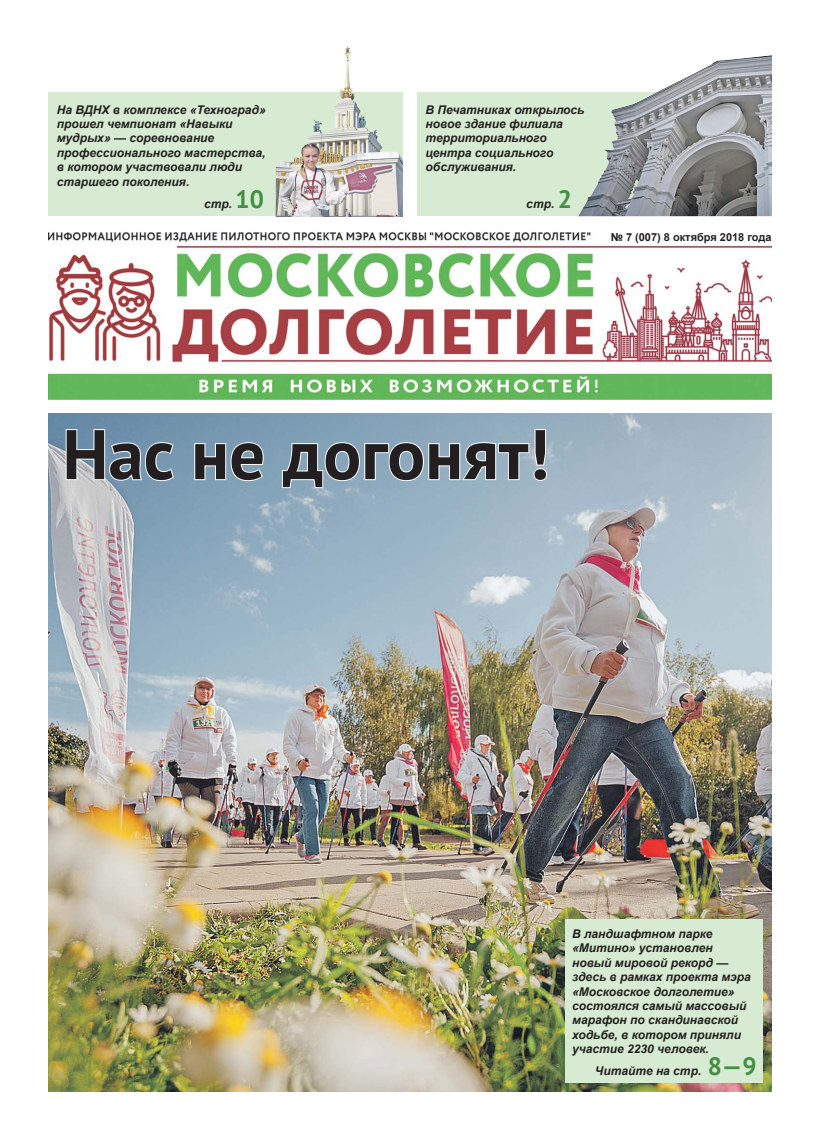
<style>
.page{position:relative;width:820px;height:1134px;background:#fff}
.page>*{position:absolute;margin:0;border:0;box-sizing:border-box;transform-origin:0 0}
.t1{font:700 70px "PT Sans";color:#231f20}
.t2{font:italic 700 12px/14.4px "Arial";color:#231f20}
.t3{font:700 11px "Arial";color:#231f20}
.s1{font-family:"PT Sans";font-style:normal;font-size:25px;color:#438f42}
</style>
<div class="page">
<img style="left:48px;top:414px;width:723px;height:677px">
<div style="left:417px;top:93px;width:354px;height:123px;background:#d6ebd1"></div>
<img style="left:48px;top:232px;width:723px;height:167px">
<svg style="left:48px;top:93px;width:355px;height:123px;background:#d2e0cc"></svg>
<img style="left:276px;top:46px;width:75px;height:116px">
<img style="left:577px;top:55px;width:194px;height:161px">
<div style="left:565px;top:919px;width:198px;height:163px;background:#d6ebd1"></div>
<p class="t2" style="left:57px;top:102px;width:210px">На ВДНХ в комплексе «Техноград» прошел чемпионат «Навыки мудрых» — соревнование профессионального мастерства, в котором участвовали люди старшего поколения.</p>
<p class="t2" style="left:204px;top:196px;width:61px">стр. <span class="s1">10</span></p>
<p class="t2" style="left:425px;top:102px;width:160px">В Печатниках открылось новое здание филиала территориального центра социального обслуживания.</p>
<p class="t2" style="left:526px;top:196px;width:47px">стр. <span class="s1">2</span></p>
<p class="t3" style="left:610px;top:231px;width:162px">№ 7 (007) 8 октября 2018 года</p>
<h1 class="t1" style="left:62px;top:408px;width:488px">Нас не догонят!</h1>
<p class="t2" style="left:572px;top:926px;width:180px">В ландшафтном парке «Митино» установлен новый мировой рекорд — здесь в рамках проекта мэра «Московское долголетие» состоялся самый массовый марафон по скандинавской ходьбе, в котором приняли участие 2230 человек.</p>
<p class="t2" style="left:594px;top:1064px;width:163px">Читайте на стр. <span class="s1">8—9</span></p>
</div>
